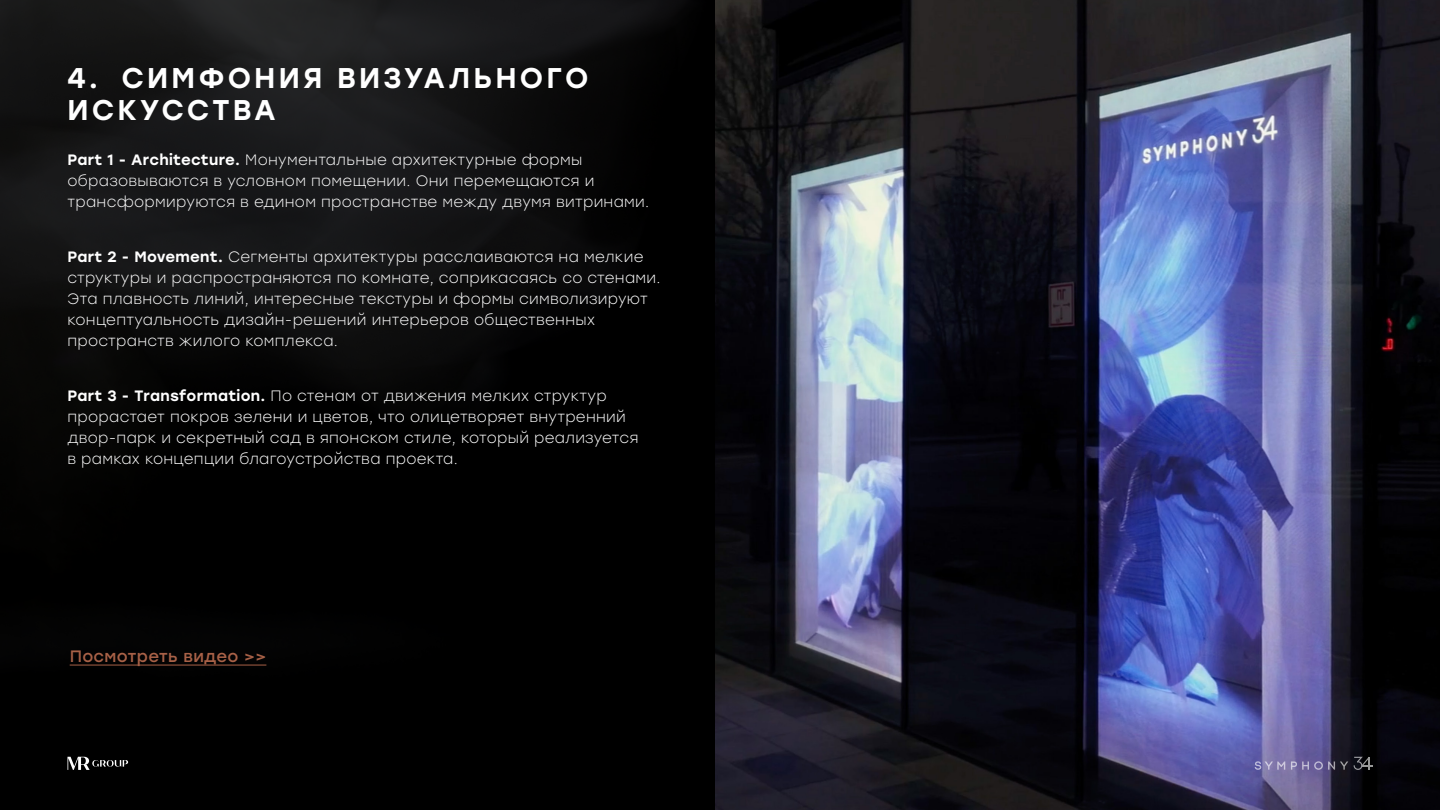
<style>
.page{position:relative;width:1440px;height:810px;background:#fff}
.page>*{position:absolute;margin:0;border:0;box-sizing:border-box;transform-origin:0 0}
.t1{font:500 28.5px/32.8px "Stolzl";letter-spacing:.11em;color:#fff}
.t2{font:16.5px "Stolzl";letter-spacing:.02em;color:#a86147}
.t3{font:300 15px/21px "Stolzl";letter-spacing:.02em;color:#fff}
.s1{font-weight:500}
</style>
<div class="page">
<div style="left:0;top:0;width:720px;height:810px;background:#000"></div>
<img style="left:0;top:0;width:716px;height:687px">
<img style="left:716px;top:0;width:724px;height:810px">
<svg style="left:67px;top:757px;width:61px;height:13px"></svg>
<svg style="left:1354px;top:757px;width:19px;height:13px"></svg>
<svg style="left:1255px;top:761px;width:93px;height:9px"></svg>
<hr style="left:70px;top:665px;width:196px;height:1px;background:#a86147">
<h1 class="t1" style="left:68px;top:60px;width:522px">4. СИМФОНИЯ ВИЗУАЛЬНОГО<br>ИСКУССТВА</h1>
<p class="t3" style="left:68px;top:149px;width:583px"><span class="s1">Part 1 - Architecture.</span> Монументальные архитектурные формы образовываются в условном помещении. Они перемещаются и трансформируются в едином пространстве между двумя витринами.</p>
<p class="t3" style="left:68px;top:246px;width:595px"><span class="s1">Part 2 - Movement.</span> Сегменты архитектуры расслаиваются на мелкие структуры и распространяются по комнате, соприкасаясь со стенами.<br>Эта плавность линий, интересные текстуры и формы символизируют концептуальность дизайн-решений интерьеров общественных пространств жилого комплекса.</p>
<p class="t3" style="left:68px;top:384px;width:573px"><span class="s1">Part 3 - Transformation.</span> По стенам от движения мелких структур прорастает покров зелени и цветов, что олицетворяет внутренний двор-парк и секретный сад в японском стиле, который реализуется в рамках концепции благоустройства проекта.</p>
<p class="t2" style="left:70px;top:645px;width:198px">Посмотреть видео &gt;&gt;</p>
</div>
